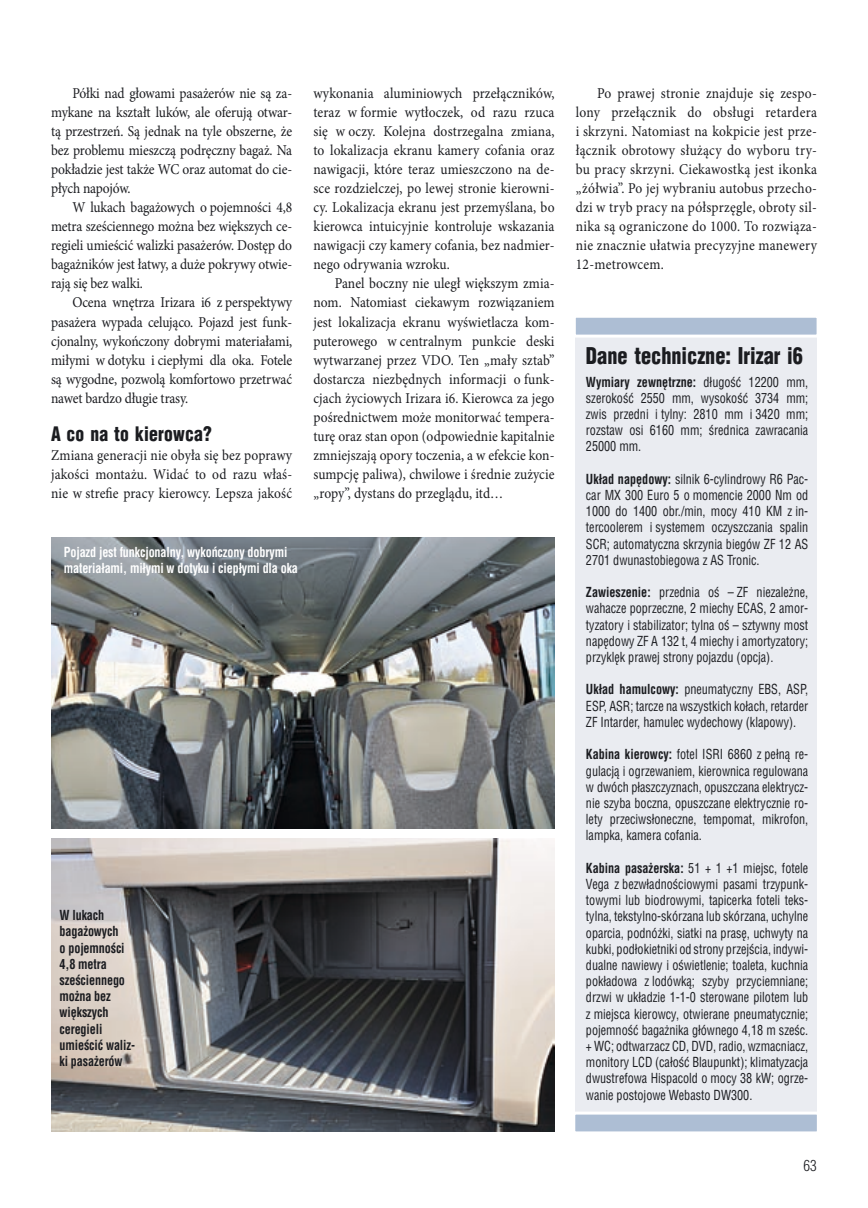
<style>
.page{position:relative;width:868px;height:1208px;background:#fff}
.page>*{position:absolute;margin:0;border:0;box-sizing:border-box;transform-origin:0 0}
.t1{font:900 22.5px "Switzerland Cond";color:#1b1c20;scale:.9 1}
.t2{font:900 19.5px "Switzerland Cond";letter-spacing:.01em;color:#1b1c20;scale:.9 1}
.t3{font:15px/19px "Minion Pro";color:#1b1c20;text-align:justify;scale:.9 1}
.t4{font:300 15px "Switzerland Cond";color:#1b1c20}
.t5{font:13.5px/16.2px "Switzerland Condensed";color:#1b1c20;text-align:justify;scale:.9 1}
.t6{font:700 13.5px/16.2px "Switzerland Condensed";letter-spacing:-.01em;color:#1b1c20;scale:.9 1}
.t7{font:700 13.5px/16.2px "Switzerland Condensed";letter-spacing:-.01em;color:#fff;scale:.9 1}
.s1{font-weight:700}
</style>
<div class="page">
<div style="left:575px;top:332px;width:241px;height:790px;background:#eaecf1"></div>
<div style="left:573px;top:1113px;width:245px;height:20px;background:#adbed4"></div>
<div style="left:572px;top:1111px;width:247px;height:23px;border:3px solid #fff"></div>
<div style="left:574px;top:316px;width:244px;height:20px;background:#adbed4"></div>
<div style="left:572px;top:315px;width:247px;height:22px;border:3px solid #fff"></div>
<img style="left:51px;top:537px;width:503px;height:292px">
<img style="left:51px;top:838px;width:503px;height:293px">
<p class="t3" style="left:51px;top:84px;width:269px;text-indent:21px">Półki nad głowami pasażerów nie są za&shy;mykane na kształt luków, ale oferują otwar&shy;tą przestrzeń. Są jednak na tyle obszerne, że bez problemu mieszczą podręczny bagaż. Na pokładzie jest także WC oraz automat do cie&shy;płych napojów.</p>
<p class="t3" style="left:51px;top:198px;width:269px;text-indent:21px">W lukach bagażowych o pojemności 4,8 metra sześciennego można bez większych ce&shy;regieli umieścić walizki pasażerów. Dostęp do bagażników jest łatwy, a duże pokrywy otwie&shy;rają się bez walki.</p>
<p class="t3" style="left:51px;top:293px;width:269px;text-indent:21px">Ocena wnętrza Irizara i6 z perspektywy pasażera wypada celująco. Pojazd jest funk&shy;cjonalny, wykończony dobrymi materiałami, miłymi w dotyku i ciepłymi dla oka. Fotele są wygodne, pozwolą komfortowo przetrwać nawet bardzo długie trasy.</p>
<h2 class="t2" style="left:51px;top:421px;width:180px">A co na to kierowca?</h2>
<p class="t3" style="left:51px;top:445px;width:269px">Zmiana generacji nie obyła się bez poprawy jakości montażu. Widać to od razu właś&shy;nie w strefie pracy kierowcy. Lepsza jakość</p>
<p class="t3" style="left:313px;top:84px;width:269px">wykonania aluminiowych przełączników, teraz w formie wytłoczek, od razu rzuca się w oczy. Kolejna dostrzegalna zmiana, to lokalizacja ekranu kamery cofania oraz nawigacji, które teraz umieszczono na de&shy;sce rozdzielczej, po lewej stronie kierowni&shy;cy. Lokalizacja ekranu jest przemyślana, bo kierowca intuicyjnie kontroluje wskazania nawigacji czy kamery cofania, bez nadmier&shy;nego odrywania wzroku.</p>
<p class="t3" style="left:313px;top:274px;width:269px;text-indent:21px">Panel boczny nie uległ większym zmia&shy;nom. Natomiast ciekawym rozwiązaniem jest lokalizacja ekranu wyświetlacza kom&shy;puterowego w centralnym punkcie deski wytwarzanej przez VDO. Ten „mały sztab” dostarcza niezbędnych informacji o funk&shy;cjach życiowych Irizara i6. Kierowca za jego pośrednictwem może monitorwać tempera&shy;turę oraz stan opon (odpowiednie kapitalnie zmniejszają opory toczenia, a w efekcie kon&shy;sumpcję paliwa), chwilowe i średnie zużycie „ropy”, dystans do przeglądu, itd…</p>
<p class="t7" style="left:64px;top:543px;width:262px">Pojazd jest funkcjonalny, wykończony dobrymi materiałami, miłymi w dotyku i ciepłymi dla oka</p>
<p class="t6" style="left:60px;top:907px;width:85px">W lukach bagażowych<br>o pojemności<br>4,8 metra sześciennego można bez większych ceregieli umieścić waliz&shy;ki pasażerów</p>
<p class="t3" style="left:575px;top:84px;width:269px;text-indent:21px">Po prawej stronie znajduje się zespo&shy;lony przełącznik do obsługi retardera i skrzyni. Natomiast na kokpicie jest prze&shy;łącznik obrotowy służący do wyboru try&shy;bu pracy skrzyni. Ciekawostką jest ikonka „żółwia”. Po jej wybraniu autobus przecho&shy;dzi w tryb pracy na półsprzęgle, obroty sil&shy;nika są ograniczone do 1000. To rozwiąza&shy;nie znacznie ułatwia precyzyjne manewery 12-metrowcem.</p>
<h1 class="t1" style="left:586px;top:341px;width:243px">Dane techniczne: Irizar i6</h1>
<p class="t5" style="left:586px;top:373px;width:248px"><span class="s1">Wymiary zewnętrzne:</span> długość 12200 mm, szerokość 2550 mm, wysokość 3734 mm; zwis przedni i tylny: 2810 mm i 3420 mm; rozstaw osi 6160 mm; średnica zawracania 25000 mm.</p>
<p class="t5" style="left:586px;top:471px;width:248px"><span class="s1">Układ napędowy:</span> silnik 6-cylindrowy R6 Pac&shy;car MX 300 Euro 5 o momencie 2000 Nm od 1000 do 1400 obr./min, mocy 410 KM z in&shy;tercoolerem i systemem oczyszczania spalin SCR; automatyczna skrzynia biegów ZF 12 AS 2701 dwunastobiegowa z AS Tronic.</p>
<p class="t5" style="left:586px;top:584px;width:248px"><span class="s1">Zawieszenie:</span> przednia oś – ZF niezależne, wahacze poprzeczne, 2 miechy ECAS, 2 amor&shy;tyzatory i stabilizator; tylna oś – sztywny most napędowy ZF A 132 t, 4 miechy i amortyzatory; przyklęk prawej strony pojazdu (opcja).</p>
<p class="t5" style="left:586px;top:681px;width:248px"><span class="s1">Układ hamulcowy:</span> pneumatyczny EBS, ASP, ESP, ASR; tarcze na wszystkich kołach, retarder ZF Intarder, hamulec wydechowy (klapowy).</p>
<p class="t5" style="left:586px;top:746px;width:248px"><span class="s1">Kabina kierowcy:</span> fotel ISRI 6860 z pełną re&shy;gulacją i ogrzewaniem, kierownica regulowana w dwóch płaszczyznach, opuszczana elektrycz&shy;nie szyba boczna, opuszczane elektrycznie ro&shy;lety przeciwsłoneczne, tempomat, mikrofon, lampka, kamera cofania.</p>
<p class="t5" style="left:586px;top:859px;width:248px"><span class="s1">Kabina pasażerska:</span> 51 + 1 +1 miejsc, fotele Vega z bezwładnościowymi pasami trzypunk&shy;towymi lub biodrowymi, tapicerka foteli teks&shy;tylna, tekstylno-skórzana lub skórzana, uchylne oparcia, podnóżki, siatki na prasę, uchwyty na kubki, podłokietniki od strony przejścia, indywi&shy;dualne nawiewy i oświetlenie; toaleta, kuchnia pokładowa z lodówką; szyby przyciemniane; drzwi w układzie 1-1-0 sterowane pilotem lub z miejsca kierowcy, otwierane pneumatycznie; pojemność bagażnika głównego 4,18 m sześc. + WC; odtwarzacz CD, DVD, radio, wzmacniacz, monitory LCD (całość Blaupunkt); klimatyzacja dwustrefowa Hispacold o mocy 38 kW; ogrze&shy;wanie postojowe Webasto DW300.</p>
<p class="t4" style="left:803px;top:1156px;width:15px">63</p>
</div>
